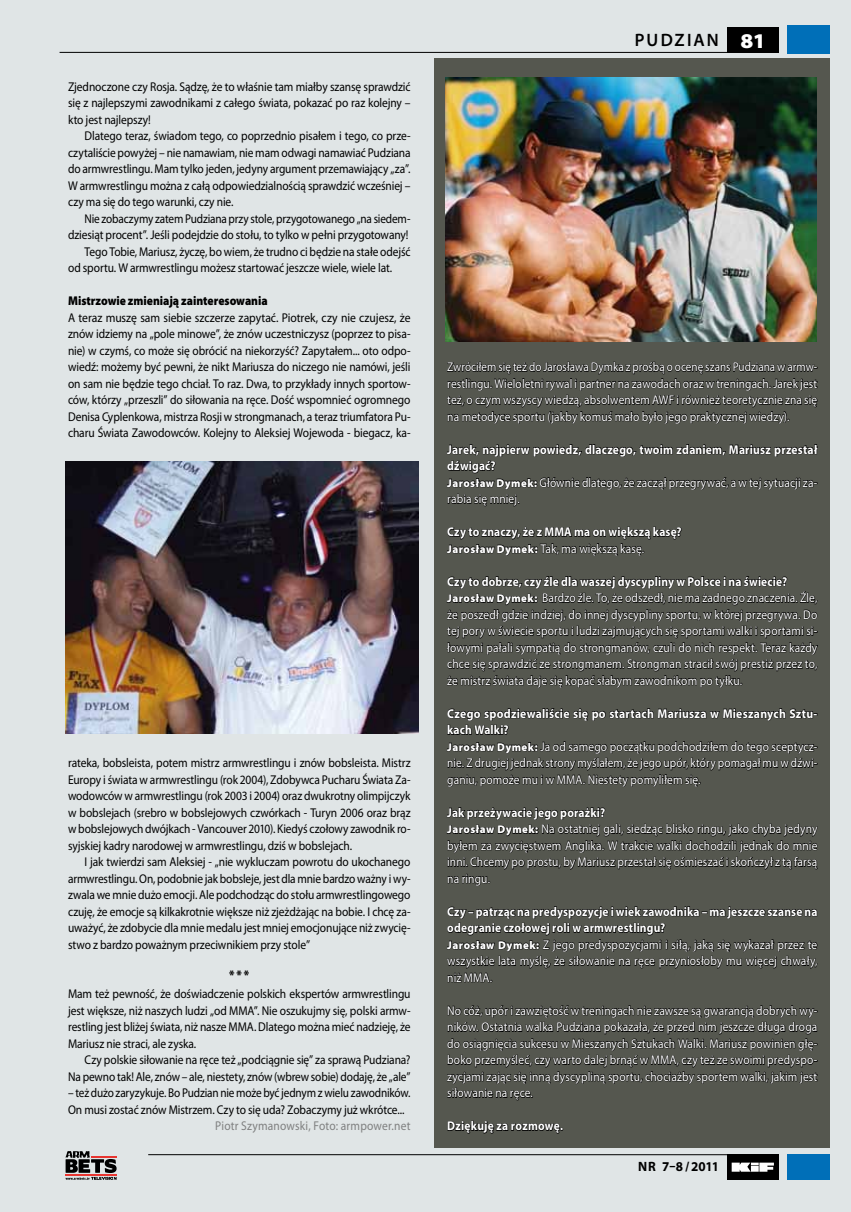
<style>
.page{position:relative;width:851px;height:1212px;background:#fff}
.page>*{position:absolute;margin:0;border:0;box-sizing:border-box;transform-origin:0 0}
.t1{font:900 semi-expanded 21px "Myriad Pro";color:#fff}
.t2{font:600 semi-expanded 18px "Myriad Pro";color:#000;scale:.9 1}
.t3{font:700 semi-expanded 13.5px "Myriad Pro";letter-spacing:-.005em;color:#000;scale:.9 1}
.t4{font:12.75px/16.5px "Myriad Pro";letter-spacing:-.01em;color:#000;text-align:justify;scale:.9 1}
.t5{font:12.75px/16.5px "Myriad Pro";letter-spacing:.01em;color:#fff;scale:.9 1}
.t6{font:12.75px/16.5px "Myriad Pro";letter-spacing:-.01em;color:#000;text-align:justify;scale:.91 1}
.t7{font:12.75px/16.5px "Myriad Pro";letter-spacing:.01em;color:#fff;text-align:justify;scale:.87 1}
.t8{font:12.75px/16.5px "Myriad Pro";letter-spacing:-.01em;color:#000;scale:.88 1}
.t9{font:700 12.75px/16.5px "Myriad Pro";letter-spacing:.015em;color:#fff;scale:.91 1}
.t10{font:700 12.75px/16.5px "Myriad Pro";letter-spacing:.015em;color:#fff;scale:.9 1}
.t11{font:900 12.75px "Myriad Pro";letter-spacing:-.005em;color:#000;scale:.9 1}
.t12{font:12.75px "Myriad Pro";letter-spacing:.015em;color:#7f8080;scale:.9 1}
.s1{font-weight:900;font-stretch:semi-expanded;font-size:11.25px}
.s2{font-weight:400}
.s3{font-weight:700}
</style>
<div class="page">
<div style="left:0;top:0;width:850px;height:1212px;background:#e0e5e6"></div>
<div style="left:434px;top:58px;width:396px;height:1090px;background:#55574f"></div>
<svg style="left:447px;top:362px;width:370px;height:62px"></svg>
<svg style="left:447px;top:444px;width:370px;height:62px"></svg>
<svg style="left:447px;top:526px;width:234px;height:30px"></svg>
<svg style="left:447px;top:576px;width:370px;height:112px"></svg>
<svg style="left:447px;top:708px;width:370px;height:79px"></svg>
<svg style="left:447px;top:807px;width:370px;height:79px"></svg>
<svg style="left:447px;top:906px;width:370px;height:77px"></svg>
<svg style="left:447px;top:1005px;width:370px;height:95px"></svg>
<svg style="left:447px;top:1121px;width:115px;height:13px"></svg>
<img style="left:446px;top:78px;width:370px;height:263px">
<img style="left:66px;top:461px;width:353px;height:272px">
<svg style="left:65px;top:1151px;width:52px;height:29px"></svg>
<hr style="left:60px;top:52px;width:718px;height:1px;background:#000">
<div style="left:787px;top:25px;width:42px;height:29px;background:#006fb8"></div>
<div style="left:787px;top:1154px;width:42px;height:26px;background:#006fb8"></div>
<div style="left:727px;top:27px;width:51px;height:25px;background:#000"></div>
<div style="left:727px;top:1154px;width:51px;height:26px;background:#000"></div>
<svg style="left:731px;top:1162px;width:42px;height:10px"></svg>
<hr style="left:148px;top:1154px;width:630px;height:1px;background:#000">
<p class="t4" style="left:68px;top:78px;width:382px">Zjednoczone czy Rosja. Sądzę, że to właśnie tam miałby szansę sprawdzić się z najlepszymi zawodnikami z całego świata, pokazać po raz kolejny – kto jest najlepszy!</p>
<p class="t4" style="left:68px;top:128px;width:382px;text-indent:17px">Dlatego teraz, świadom tego, co poprzednio pisałem i tego, co prze&shy;czytaliście powyżej – nie namawiam, nie mam odwagi namawiać Pudziana do armwrestlingu. Mam tylko jeden, jedyny argument przemawiający „za”.<br>W armwrestlingu można z całą odpowiedzialnością sprawdzić wcześniej – czy ma się do tego warunki, czy nie.</p>
<p class="t8" style="left:85px;top:210px;width:372px">Nie zobaczymy zatem Pudziana przy stole, przygotowanego „na siedem-</p>
<p class="t4" style="left:68px;top:227px;width:379px">dziesiąt procent”. Jeśli podejdzie do stołu, to tylko w pełni przygotowany!</p>
<p class="t4" style="left:85px;top:243px;width:363px">Tego Tobie, Mariusz, życzę, bo wiem, że trudno ci będzie na stałe odejść</p>
<p class="t4" style="left:68px;top:260px;width:361px">od sportu. W armwrestlingu możesz startować jeszcze wiele, wiele lat.</p>
<p class="t11" style="left:68px;top:292px;width:223px">Mistrzowie zmieniają zainteresowania</p>
<p class="t6" style="left:68px;top:309px;width:378px">A teraz muszę sam siebie szczerze zapytać. Piotrek, czy nie czujesz, że znów idziemy na „pole minowe”, że znów uczestniczysz (poprzez to pisa&shy;nie) w czymś, co może się obrócić na niekorzyść? Zapytałem... oto odpo&shy;wiedź: możemy być pewni, że nikt Mariusza do niczego nie namówi, jeśli on sam nie będzie tego chciał. To raz. Dwa, to przykłady innych sportow&shy;ców, którzy „przeszli” do siłowania na ręce. Dość wspomnieć ogromnego Denisa Cyplenkowa, mistrza Rosji w strongmanach, a teraz triumfatora Pu&shy;charu Świata Zawodowców. Kolejny to Aleksiej Wojewoda - biegacz, ka-</p>
<p class="t4" style="left:68px;top:755px;width:382px">rateka, bobsleista, potem mistrz armwrestlingu i znów bobsleista. Mistrz Europy i świata w armwrestlingu (rok 2004), Zdobywca Pucharu Świata Za&shy;wodowców w armwrestlingu (rok 2003 i 2004) oraz dwukrotny olimpijczyk w bobslejach (srebro w bobslejowych czwórkach - Turyn 2006 oraz brąz w bobslejowych dwójkach - Vancouver 2010). Kiedyś czołowy zawodnik ro&shy;syjskiej kadry narodowej w armwrestlingu, dziś w bobslejach.</p>
<p class="t4" style="left:68px;top:854px;width:382px;text-indent:17px">I jak twierdzi sam Aleksiej - „nie wykluczam powrotu do ukochanego armwrestlingu. On, podobnie jak bobsleje, jest dla mnie bardzo ważny i wy&shy;zwala we mnie dużo emocji. Ale podchodząc do stołu armwrestlingowego czuję, że emocje są kilkakrotnie większe niż zjeżdżając na bobie. I chcę za&shy;uważyć, że zdobycie dla mnie medalu jest mniej emocjonujące niż zwycię&shy;stwo z bardzo poważnym przeciwnikiem przy stole”</p>
<p class="t11" style="left:229px;top:966px;width:24px">* * *</p>
<p class="t4" style="left:68px;top:986px;width:382px">Mam też pewność, że doświadczenie polskich ekspertów armwrestlingu jest większe, niż naszych ludzi „od MMA”. Nie oszukujmy się, polski armw&shy;restling jest bliżej świata, niż nasze MMA. Dlatego można mieć nadzieję, że Mariusz nie straci, ale zyska.</p>
<p class="t4" style="left:68px;top:1052px;width:382px;text-align:right">Czy polskie siłowanie na ręce też „podciągnie się” za sprawą Pudziana?<br>Na pewno tak! Ale, znów – ale, niestety, znów (wbrew sobie) dodaję, że „ale”</p>
<p class="t8" style="left:68px;top:1085px;width:391px">– też dużo zaryzykuje. Bo Pudzian nie może być jednym z wielu zawodników.<br>On musi zostać znów Mistrzem. Czy to się uda? Zobaczymy już wkrótce...</p>
<p class="t12" style="left:215px;top:1119px;width:218px">Piotr Szymanowski, Foto: armpower.net</p>
<h2 class="t2" style="left:634px;top:30px;width:80px">PU DZIAN</h2>
<h1 class="t1" style="left:740px;top:28px;width:26px">81</h1>
<p class="t7" style="left:447px;top:359px;width:427px">Zwróciłem się też do Jarosława Dymka z prośbą o ocenę szans Pudziana w armw&shy;restlingu. Wieloletni rywal i partner na zawodach oraz w treningach. Jarek jest też, o czym wszyscy wiedzą, absolwentem AWF i również teoretycznie zna się na metodyce sportu (jakby komuś mało było jego praktycznej wiedzy).</p>
<p class="t9" style="left:447px;top:441px;width:408px">Jarek, najpierw powiedz, dlaczego, twoim zdaniem, Mariusz przestał dźwigać?<br><span class="s1">Jarosław Dymek:</span> <span class="s2">Głównie dlatego, że zaczął przegrywać, a w tej sytuacji za&shy;rabia się mniej.</span></p>
<p class="t10" style="left:447px;top:524px;width:262px">Czy to znaczy, że z MMA ma on większą kasę?<br><span class="s1">Jarosław Dymek:</span> <span class="s2">Tak, ma większą kasę.</span></p>
<p class="t5" style="left:447px;top:573px;width:413px"><span class="s3">Czy to dobrze, czy źle dla waszej dyscypliny w Polsce i na świecie?<br></span><span class="s1">Jarosław Dymek:</span> Bardzo źle. To, że odszedł, nie ma żadnego znaczenia. Źle, że poszedł gdzie indziej, do innej dyscypliny sportu, w której przegrywa. Do tej pory w świecie sportu i ludzi zajmujących się sportami walki i sportami si&shy;łowymi pałali sympatią do strongmanów, czuli do nich respekt. Teraz każdy chce się sprawdzić ze strongmanem. Strongman stracił swój prestiż przez to, że mistrz świata daje się kopać słabym zawodnikom po tyłku.</p>
<p class="t5" style="left:447px;top:705px;width:413px"><span class="s3">Czego spodziewaliście się po startach Mariusza w Mieszanych Sztu&shy;kach Walki?<br></span><span class="s1">Jarosław Dymek:</span> Ja od samego początku podchodziłem do tego sceptycz&shy;nie. Z drugiej jednak strony myślałem, że jego upór, który pomagał mu w dźwi&shy;ganiu, pomoże mu i w MMA. Niestety pomyliłem się.</p>
<p class="t5" style="left:447px;top:804px;width:413px"><span class="s3">Jak przeżywacie jego porażki?<br></span><span class="s1">Jarosław Dymek:</span> Na ostatniej gali, siedząc blisko ringu, jako chyba jedyny byłem za zwycięstwem Anglika. W trakcie walki dochodzili jednak do mnie inni. Chcemy po prostu, by Mariusz przestał się ośmieszać i skończył z tą farsą na ringu.</p>
<p class="t5" style="left:447px;top:903px;width:413px"><span class="s3">Czy – patrząc na predyspozycje i wiek zawodnika – ma jeszcze szanse na odegranie czołowej roli w armwrestlingu?<br></span><span class="s1">Jarosław Dymek:</span> Z jego predyspozycjami i siłą, jaką się wykazał przez te wszystkie lata myślę, że siłowanie na ręce przyniosłoby mu więcej chwały, niż MMA.</p>
<p class="t5" style="left:447px;top:1002px;width:413px;text-align:justify">No cóż, upór i zawziętość w treningach nie zawsze są gwarancją dobrych wy&shy;ników. Ostatnia walka Pudziana pokazała, że przed nim jeszcze długa droga do osiągnięcia sukcesu w Mieszanych Sztukach Walki. Mariusz powinien głę&shy;boko przemyśleć, czy warto dalej brnąć w MMA, czy też ze swoimi predyspo&shy;zycjami zając się inną dyscypliną sportu, chociażby sportem walki, jakim jest siłowanie na ręce.</p>
<p class="t10" style="left:447px;top:1118px;width:130px">Dziękuję za rozmowę.</p>
<p class="t3" style="left:638px;top:1159px;width:91px">nr 7–8/2011</p>
</div>
